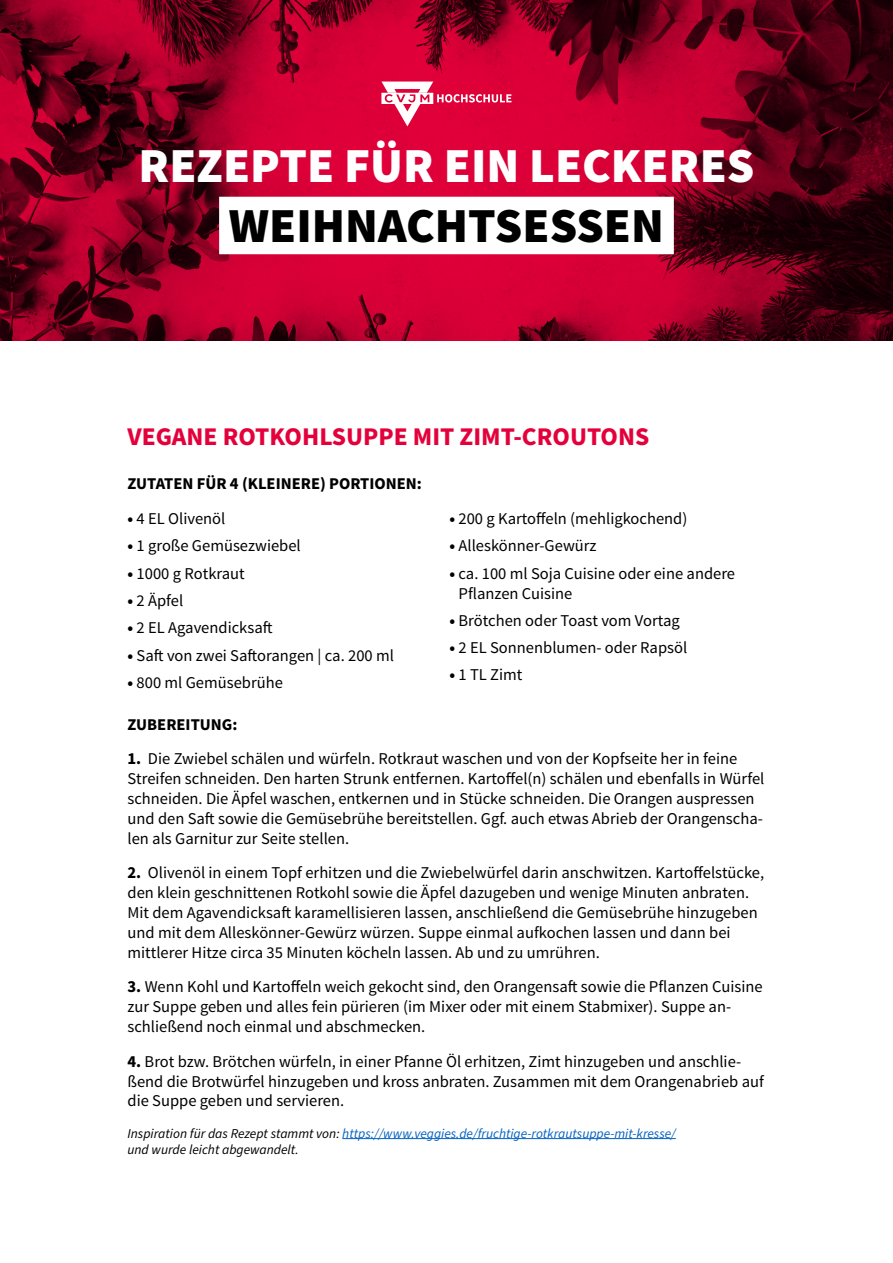
<style>
.page{position:relative;width:893px;height:1263px;background:#fff}
.page>*{position:absolute;margin:0;border:0;box-sizing:border-box;transform-origin:0 0}
.t1{font:900 48.9px "Source Sans Pro";color:#fff}
.t2{font:900 48.9px "Source Sans Pro";color:#000}
.t3{font:700 25.5px "Source Sans Pro";color:#e4003a}
.t4{font:16.5px/19.8px "Source Sans Pro";color:#000}
.t5{font:700 16.5px "Source Sans Pro";color:#000}
.t6{font:italic 13.5px/16.2px "Source Sans Pro";color:#000}
.s1{font-weight:700}
.s2{color:#0563c1}
</style>
<div class="page">
<img style="left:0;top:0;width:893px;height:340px">
<hr style="left:342px;top:1138px;width:334px;height:1px;background:#0563c1">
<div style="left:219px;top:197px;width:455px;height:57px;background:#fff"></div>
<svg style="left:381px;top:82px;width:130px;height:44px"></svg>
<h1 class="t1" style="left:139px;top:132px;width:617px">REZEPTE FÜR EIN LECKERES</h1>
<h1 class="t2" style="left:229px;top:192px;width:436px">WEIHNACHTSESSEN</h1>
<h2 class="t3" style="left:128px;top:419px;width:523px">VEGANE ROTKOHLSUPPE MIT ZIMT-CROUTONS</h2>
<p class="t5" style="left:128px;top:473px;width:296px">ZUTATEN FÜR 4 (KLEINERE) PORTIONEN:</p>
<p class="t4" style="left:128px;top:509px;width:99px"><span class="s1">•</span> 4 EL Olivenöl</p>
<p class="t4" style="left:128px;top:536px;width:175px"><span class="s1">•</span> 1 große Gemüsezwiebel</p>
<p class="t4" style="left:128px;top:564px;width:119px"><span class="s1">•</span> 1000 g Rotkraut</p>
<p class="t4" style="left:128px;top:591px;width:57px"><span class="s1">•</span> 2 Äpfel</p>
<p class="t4" style="left:128px;top:618px;width:147px"><span class="s1">•</span> 2 EL Agavendicksaft</p>
<p class="t4" style="left:128px;top:645px;width:268px"><span class="s1">•</span> Saft von zwei Saftorangen | ca. 200 ml</p>
<p class="t4" style="left:128px;top:673px;width:157px"><span class="s1">•</span> 800 ml Gemüsebrühe</p>
<p class="t4" style="left:449px;top:509px;width:239px"><span class="s1">•</span> 200 g Kartoffeln (mehligkochend)</p>
<p class="t4" style="left:449px;top:536px;width:148px"><span class="s1">•</span> Alleskönner-Gewürz</p>
<p class="t4" style="left:459px;top:564px;width:278px;text-indent:-9px"><span class="s1">•</span> ca. 100 ml Soja Cuisine oder eine andere<br>Pflanzen Cuisine</p>
<p class="t4" style="left:449px;top:611px;width:232px"><span class="s1">•</span> Brötchen oder Toast vom Vortag</p>
<p class="t4" style="left:449px;top:638px;width:239px"><span class="s1">•</span> 2 EL Sonnenblumen- oder Rapsöl</p>
<p class="t4" style="left:449px;top:665px;width:75px"><span class="s1">•</span> 1 TL Zimt</p>
<p class="t5" style="left:128px;top:713px;width:112px">ZUBEREITUNG:</p>
<p class="t4" style="left:128px;top:749px;width:638px"><span class="s1">1.</span> Die Zwiebel schälen und würfeln. Rotkraut waschen und von der Kopfseite her in feine Streifen schneiden. Den harten Strunk entfernen. Kartoffel(n) schälen und ebenfalls in Würfel schneiden. Die Äpfel waschen, entkernen und in Stücke schneiden. Die Orangen auspressen und den Saft sowie die Gemüsebrühe bereitstellen. Ggf. auch etwas Abrieb der Orangenscha&shy;len als Garnitur zur Seite stellen.</p>
<p class="t4" style="left:128px;top:863px;width:638px"><span class="s1">2.</span> Olivenöl in einem Topf erhitzen und die Zwiebelwürfel darin anschwitzen. Kartoffelstücke, den klein geschnittenen Rotkohl sowie die Äpfel dazugeben und wenige Minuten anbraten.<br>Mit dem Agavendicksaft karamellisieren lassen, anschließend die Gemüsebrühe hinzugeben und mit dem Alleskönner-Gewürz würzen. Suppe einmal aufkochen lassen und dann bei mittlerer Hitze circa 35 Minuten köcheln lassen. Ab und zu umrühren.</p>
<p class="t4" style="left:128px;top:977px;width:637px"><span class="s1">3.</span> Wenn Kohl und Kartoffeln weich gekocht sind, den Orangensaft sowie die Pflanzen Cuisine zur Suppe geben und alles fein pürieren (im Mixer oder mit einem Stabmixer). Suppe an&shy;schließend noch einmal und abschmecken.</p>
<p class="t4" style="left:128px;top:1052px;width:638px"><span class="s1">4.</span> Brot bzw. Brötchen würfeln, in einer Pfanne Öl erhitzen, Zimt hinzugeben und anschlie&shy;ßend die Brotwürfel hinzugeben und kross anbraten. Zusammen mit dem Orangenabrieb auf die Suppe geben und servieren.</p>
<p class="t6" style="left:128px;top:1125px;width:550px">Inspiration für das Rezept stammt von: <span class="s2">https://www.veggies.de/fruchtige-rotkrautsuppe-mit-kresse/ </span>und wurde leicht abgewandelt.</p>
</div>
